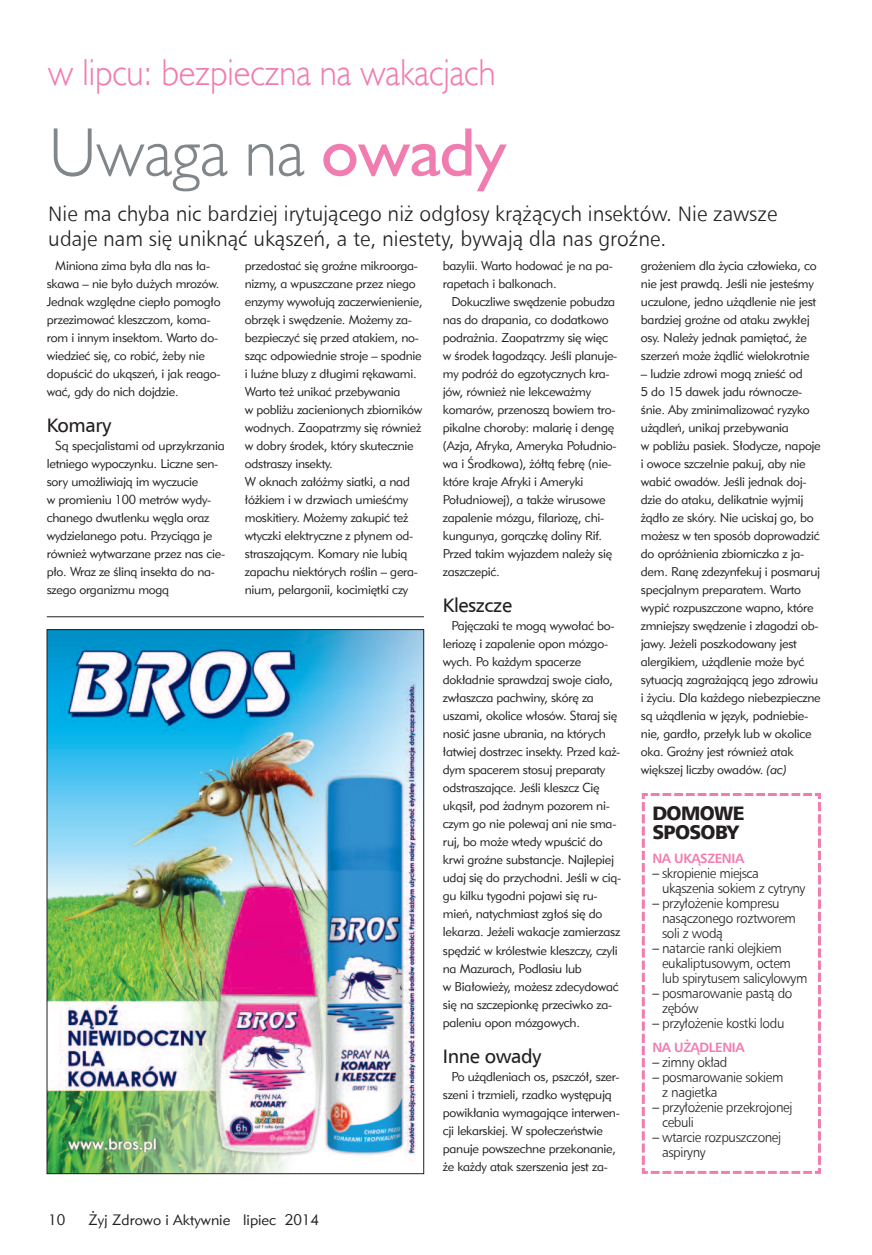
<style>
.page{position:relative;width:872px;height:1255px;background:#fff}
.page>*{position:absolute;margin:0;border:0;box-sizing:border-box;transform-origin:0 0}
.t1{font:69px "Humanst 521 Lt EU";color:#81868a}
.t2{font:37.5px "Humanst 521 Lt EU";color:#f17cb0;scale:.94 1}
.t3{font:21px/25.2px "Humnst 777 Lt EU";color:#231f20}
.t4{font:19.5px "Humnst 777 EU";letter-spacing:-.02em;color:#231f20}
.t5{font:19.5px/19.5px "Humnst 777 Blk EU";letter-spacing:-.03em;color:#231f20}
.t6{font:15px "Geometric 415 Lt EU";color:#231f20}
.t7{font:13.5px/15px "Humnst 777 Lt EU";letter-spacing:-.03em;color:#231f20}
.t8{font:700 13.5px "Humnst 777 EU";letter-spacing:-.03em;color:#f17cb0}
.t9{font:12.75px/18px "Geometric 415 Lt EU";letter-spacing:-.02em;color:#231f20}
.s1{font-family:"Humanst 521 EU";color:#f17cb0}
.s2{font-style:italic}
.s3{font-family:"Humnst 777 EU"}
</style>
<div class="page">
<svg style="left:641px;top:793px;width:180px;height:381px"></svg>
<img style="left:49px;top:631px;width:373px;height:540px">
<hr style="left:47px;top:616px;width:377px;height:1px;background:#231f20">
<h2 class="t2" style="left:48px;top:49px;width:477px">w lipcu: bezpieczna na wakacjach</h2>
<h1 class="t1" style="left:49px;top:110px;width:460px">Uwaga na <span class="s1">owady</span></h1>
<h3 class="t3" style="left:48px;top:200px;width:730px">Nie ma chyba nic bardziej irytującego niż odgłosy krążących insektów. Nie zawsze udaje nam się uniknąć ukąszeń, a te, niestety, bywają dla nas groźne.</h3>
<p class="t9" style="left:47px;top:256px;width:175px;text-indent:9px">Miniona zima była dla nas ła&shy;skawa – nie było dużych mrozów.<br>Jednak względne ciepło pomogło przezimować kleszczom, koma&shy;rom i innym insektom. Warto do&shy;wiedzieć się, co robić, żeby nie dopuścić do ukąszeń, i jak reago&shy;wać, gdy do nich dojdzie.</p>
<h3 class="t4" style="left:47px;top:413px;width:66px">Komary</h3>
<p class="t9" style="left:47px;top:436px;width:180px;text-indent:9px">Są specjalistami od uprzykrzania letniego wypoczynku. Liczne sen&shy;sory umożliwiają im wyczucie<br>w promieniu 100 metrów wydy&shy;chanego dwutlenku węgla oraz wydzielanego potu. Przyciąga je również wytwarzane przez nas cie&shy;pło. Wraz ze śliną insekta do na&shy;szego organizmu mogą</p>
<p class="t9" style="left:245px;top:256px;width:179px">przedostać się groźne mikroorga&shy;nizmy, a wpuszczane przez niego enzymy wywołują zaczerwienienie, obrzęk i swędzenie. Możemy za&shy;bezpieczyć się przed atakiem, no&shy;sząc odpowiednie stroje – spodnie i luźne bluzy z długimi rękawami.<br>Warto też unikać przebywania<br>w pobliżu zacienionych zbiorników wodnych. Zaopatrzmy się również w dobry środek, który skutecznie odstraszy insekty.<br>W oknach załóżmy siatki, a nad łóżkiem i w drzwiach umieśćmy moskitiery. Możemy zakupić też wtyczki elektryczne z płynem od&shy;straszającym. Komary nie lubią zapachu niektórych roślin – gera&shy;nium, pelargonii, kocimiętki czy</p>
<p class="t9" style="left:443px;top:256px;width:172px">bazylii. Warto hodować je na pa&shy;rapetach i balkonach.</p>
<p class="t9" style="left:443px;top:292px;width:176px;text-indent:9px">Dokuczliwe swędzenie pobudza nas do drapania, co dodatkowo podrażnia. Zaopatrzmy się więc w środek łagodzący. Jeśli planuje&shy;my podróż do egzotycznych kra&shy;jów, również nie lekceważmy komarów, przenoszą bowiem tro&shy;pikalne choroby: malarię i dengę (Azja, Afryka, Ameryka Południo&shy;wa i Środkowa), żółtą febrę (nie&shy;które kraje Afryki i Ameryki<br>Południowej), a także wirusowe zapalenie mózgu, filariozę, chi&shy;kungunya, gorączkę doliny Rif.<br>Przed takim wyjazdem należy się zaszczepić.</p>
<h3 class="t4" style="left:443px;top:593px;width:71px">Kleszcze</h3>
<p class="t9" style="left:443px;top:616px;width:180px;text-indent:9px">Pajęczaki te mogą wywołać bo&shy;leriozę i zapalenie opon mózgo&shy;wych. Po każdym spacerze dokładnie sprawdzaj swoje ciało, zwłaszcza pachwiny, skórę za uszami, okolice włosów. Staraj się nosić jasne ubrania, na których łatwiej dostrzec insekty. Przed każ&shy;dym spacerem stosuj preparaty odstraszające. Jeśli kleszcz Cię ukąsił, pod żadnym pozorem ni&shy;czym go nie polewaj ani nie sma&shy;ruj, bo może wtedy wpuścić do krwi groźne substancje. Najlepiej udaj się do przychodni. Jeśli w cią&shy;gu kilku tygodni pojawi się ru&shy;mień, natychmiast zgłoś się do lekarza. Jeżeli wakacje zamierzasz spędzić w królestwie kleszczy, czyli na Mazurach, Podlasiu lub<br>w Białowieży, możesz zdecydować się na szczepionkę przeciwko za&shy;paleniu opon mózgowych.</p>
<h3 class="t4" style="left:443px;top:1043px;width:100px">Inne owady</h3>
<p class="t9" style="left:443px;top:1066px;width:178px;text-indent:9px">Po użądleniach os, pszczół, szer&shy;szeni i trzmieli, rzadko występują powikłania wymagające interwen&shy;cji lekarskiej. W społeczeństwie panuje powszechne przekonanie, że każdy atak szerszenia jest za-</p>
<p class="t6" style="left:48px;top:1210px;width:19px">10</p>
<p class="t6" style="left:88px;top:1210px;width:232px">Żyj Zdrowo i Aktywnie lipiec 2014</p>
<p class="t9" style="left:641px;top:256px;width:177px">grożeniem dla życia człowieka, co nie jest prawdą. Jeśli nie jesteśmy uczulone, jedno użądlenie nie jest bardziej groźne od ataku zwykłej osy. Należy jednak pamiętać, że szerzeń może żądlić wielokrotnie</p>
<p class="t9" style="left:641px;top:364px;width:181px">– ludzie zdrowi mogą znieść od<br>5 do 15 dawek jadu równocze&shy;śnie. Aby zminimalizować ryzyko użądleń, unikaj przebywania<br>w pobliżu pasiek. Słodycze, napoje i owoce szczelnie pakuj, aby nie wabić owadów. Jeśli jednak doj&shy;dzie do ataku, delikatnie wyjmij żądło ze skóry. Nie uciskaj go, bo możesz w ten sposób doprowadzić do opróżnienia zbiorniczka z ja&shy;dem. Ranę zdezynfekuj i posmaruj specjalnym preparatem. Warto wypić rozpuszczone wapno, które zmniejszy swędzenie i złagodzi ob&shy;jawy. Jeżeli poszkodowany jest alergikiem, użądlenie może być sytuacją zagrażającą jego zdrowiu i życiu. Dla każdego niebezpieczne są użądlenia w język, podniebie&shy;nie, gardło, przełyk lub w okolice oka. Groźny jest również atak większej liczby owadów. <span class="s2">(ac)</span></p>
<h3 class="t5" style="left:652px;top:802px;width:94px">DOMOWE<br>SPOSOBY</h3>
<p class="t8" style="left:652px;top:849px;width:93px">NA UKĄSZENIA</p>
<p class="t7" style="left:662px;top:865px;width:145px;text-indent:-10px"><span class="s3">–</span> skropienie miejsca ukąszenia sokiem z cytryny</p>
<p class="t7" style="left:662px;top:895px;width:135px;text-indent:-10px"><span class="s3">–</span> przyłożenie kompresu nasączonego roztworem soli z wodą</p>
<p class="t7" style="left:662px;top:940px;width:147px;text-indent:-10px"><span class="s3">–</span> natarcie ranki olejkiem eukaliptusowym, octem lub spirytusem salicylowym</p>
<p class="t7" style="left:662px;top:985px;width:132px;text-indent:-10px"><span class="s3">–</span> posmarowanie pastą do zębów</p>
<p class="t7" style="left:652px;top:1015px;width:134px"><span class="s3">–</span> przyłożenie kostki lodu</p>
<p class="t8" style="left:652px;top:1038px;width:94px">NA UŻĄDLENIA</p>
<p class="t7" style="left:652px;top:1054px;width:77px"><span class="s3">–</span> zimny okład</p>
<p class="t7" style="left:662px;top:1069px;width:123px;text-indent:-10px"><span class="s3">–</span> posmarowanie sokiem z nagietka</p>
<p class="t7" style="left:662px;top:1099px;width:132px;text-indent:-10px"><span class="s3">–</span> przyłożenie przekrojonej cebuli</p>
<p class="t7" style="left:662px;top:1129px;width:120px;text-indent:-10px"><span class="s3">–</span> wtarcie rozpuszczonej aspiryny</p>
</div>
